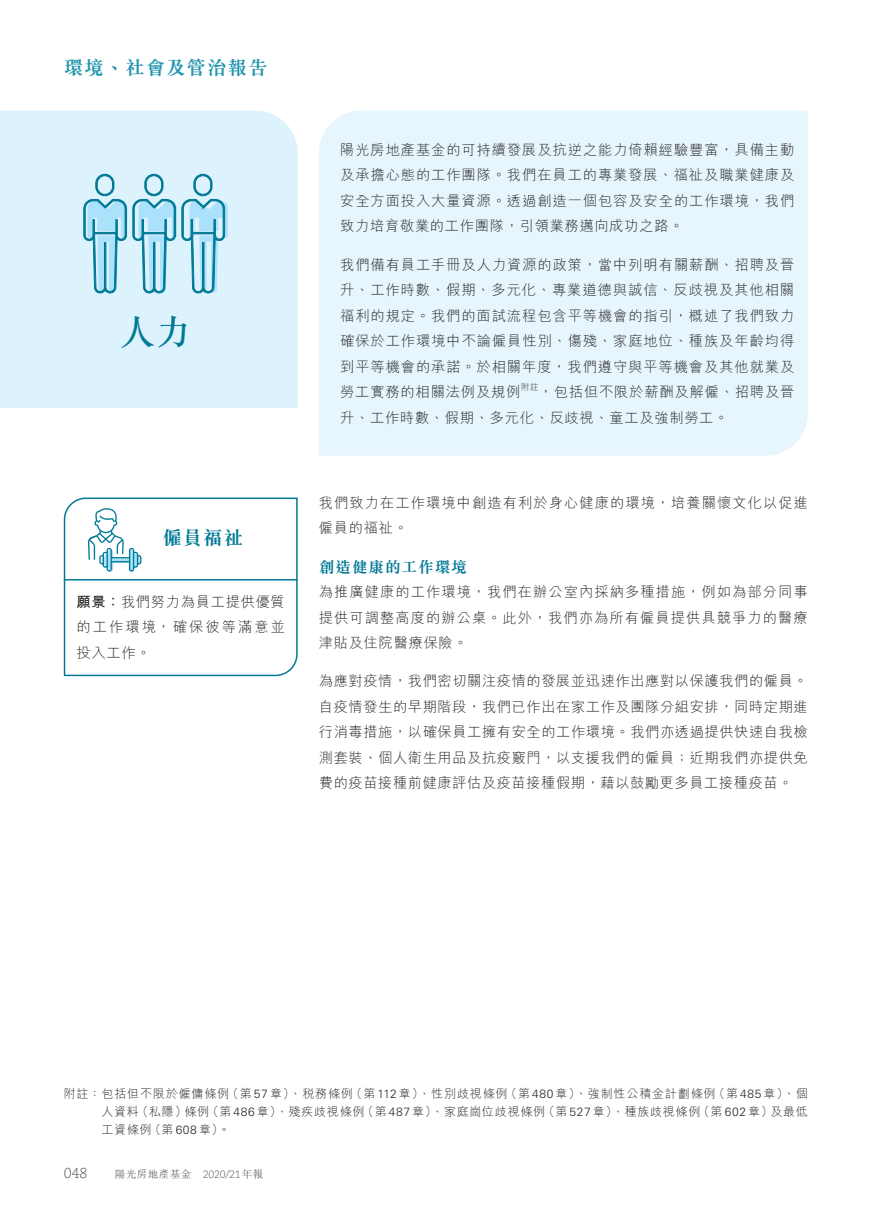
<style>
.page{position:relative;width:893px;height:1212px;background:#fff}
.page>*{position:absolute;margin:0;border:0;box-sizing:border-box;transform-origin:0 0}
.t1{font:500 34.5px "M Sung HK";color:#007995}
.t2{font:700 19.5px "M Sung HK";letter-spacing:.05em;color:#2295ae}
.t3{font:700 19.5px "M Sung HK";color:#007995}
.t4{font:700 15.75px "M Sung HK";letter-spacing:.05em;color:#007995}
.t5{font:300 14.25px/25.5px "M Hei HK";letter-spacing:.06em;color:#292829;text-align:justify}
.t6{font:300 14.25px "PMN Caecilia W01 45";color:#58595b}
.t7{font:300 12px/18px "M Hei HK";letter-spacing:.06em;color:#292829;text-align:justify}
.t8{font:300 10.5px "M Sung HK";letter-spacing:.05em;color:#58595b}
.t9{font:300 8.25px "M Hei HK";color:#292829}
.s1{font-weight:700}
.s2{font-family:"Univers LT Std"}
.s3{font-family:"PMN Caecilia W01 45"}
</style>
<div class="page">
<div style="left:319px;top:111px;width:489px;height:345px;background:#e7f6fd"></div>
<div style="left:0;top:111px;width:298px;height:297px;background:#dcf2fd"></div>
<svg style="left:63px;top:497px;width:235px;height:180px"></svg>
<svg style="left:83px;top:174px;width:145px;height:146px;background:#afdaeb"></svg>
<h2 class="t2" style="left:64px;top:58px;width:205px">環境、社會及管治報告</h2>
<h1 class="t1" style="left:120px;top:308px;width:72px">人力</h1>
<h2 class="t3" style="left:162px;top:528px;width:82px">僱員福祉</h2>
<p class="t5" style="left:77px;top:588px;width:210px"><span class="s1">願景：</span>我們努力為員工提供優質的工作環境，確保彼等滿意並投入工作。</p>
<p class="t5" style="left:340px;top:137px;width:456px">陽光房地產基金的可持續發展及抗逆之能力倚賴經驗豐富，具備主動及承擔心態的工作團隊。我們在員工的專業發展、福祉及職業健康及安全方面投入大量資源。透過創造一個包容及安全的工作環境，我們致力培育敬業的工作團隊，引領業務邁向成功之路。</p>
<p class="t5" style="left:340px;top:251px;width:456px">我們備有員工手冊及人力資源的政策，當中列明有關薪酬、招聘及晉升、工作時數、假期、多元化、專業道德與誠信、反歧視及其他相關福利的規定。我們的面試流程包含平等機會的指引，概述了我們致力確保於工作環境中不論僱員性別、傷殘、家庭地位、種族及年齡均得到平等機會的承諾。於相關年度，我們遵守與平等機會及其他就業及勞工實務的相關法例及規例</p>
<p class="t9" style="left:521px;top:383px;width:19px">附註</p>
<p class="t5" style="left:340px;top:379px;width:456px;text-indent:199px">，包括但不限於薪酬及解僱、招聘及晉升、工作時數、假期、多元化、反歧視、童工及強制勞工。</p>
<p class="t5" style="left:319px;top:490px;width:490px">我們致力在工作環境中創造有利於身心健康的環境，培養關懷文化以促進僱員的福祉。</p>
<p class="t4" style="left:319px;top:559px;width:150px">創造健康的工作環境</p>
<p class="t5" style="left:319px;top:579px;width:490px">為推廣健康的工作環境，我們在辦公室內採納多種措施，例如為部分同事提供可調整高度的辦公桌。此外，我們亦為所有僱員提供具競爭力的醫療津貼及住院醫療保險。</p>
<p class="t5" style="left:319px;top:668px;width:490px">為應對疫情，我們密切關注疫情的發展並迅速作出應對以保護我們的僱員。自疫情發生的早期階段，我們已作出在家工作及團隊分組安排，同時定期進行消毒措施，以確保員工擁有安全的工作環境。我們亦透過提供快速自我檢測套裝、個人衛生用品及抗疫竅門，以支援我們的僱員；近期我們亦提供免費的疫苗接種前健康評估及疫苗接種假期，藉以鼓勵更多員工接種疫苗。</p>
<p class="t7" style="left:102px;top:1084px;width:708px;text-indent:-38px">附註：包括但不限於僱傭條例（第 <span class="s2">57</span> 章）、稅務條例（第 <span class="s2">112</span> 章）、性別歧視條例（第 <span class="s2">480</span> 章）、強制性公積金計劃條例（第 <span class="s2">485</span> 章）、個人資料（私隱）條例（第 <span class="s2">486</span> 章）、殘疾歧視條例（第 <span class="s2">487</span> 章）、家庭崗位歧視條例（第 <span class="s2">527</span> 章）、種族歧視條例（第 <span class="s2">602</span> 章）及最低工資條例（第 <span class="s2">608</span> 章）。</p>
<p class="t6" style="left:64px;top:1165px;width:25px">048</p>
<p class="t8" style="left:115px;top:1167px;width:150px">陽光房地產基金 <span class="s3">2020/21</span>年報</p>
</div>
